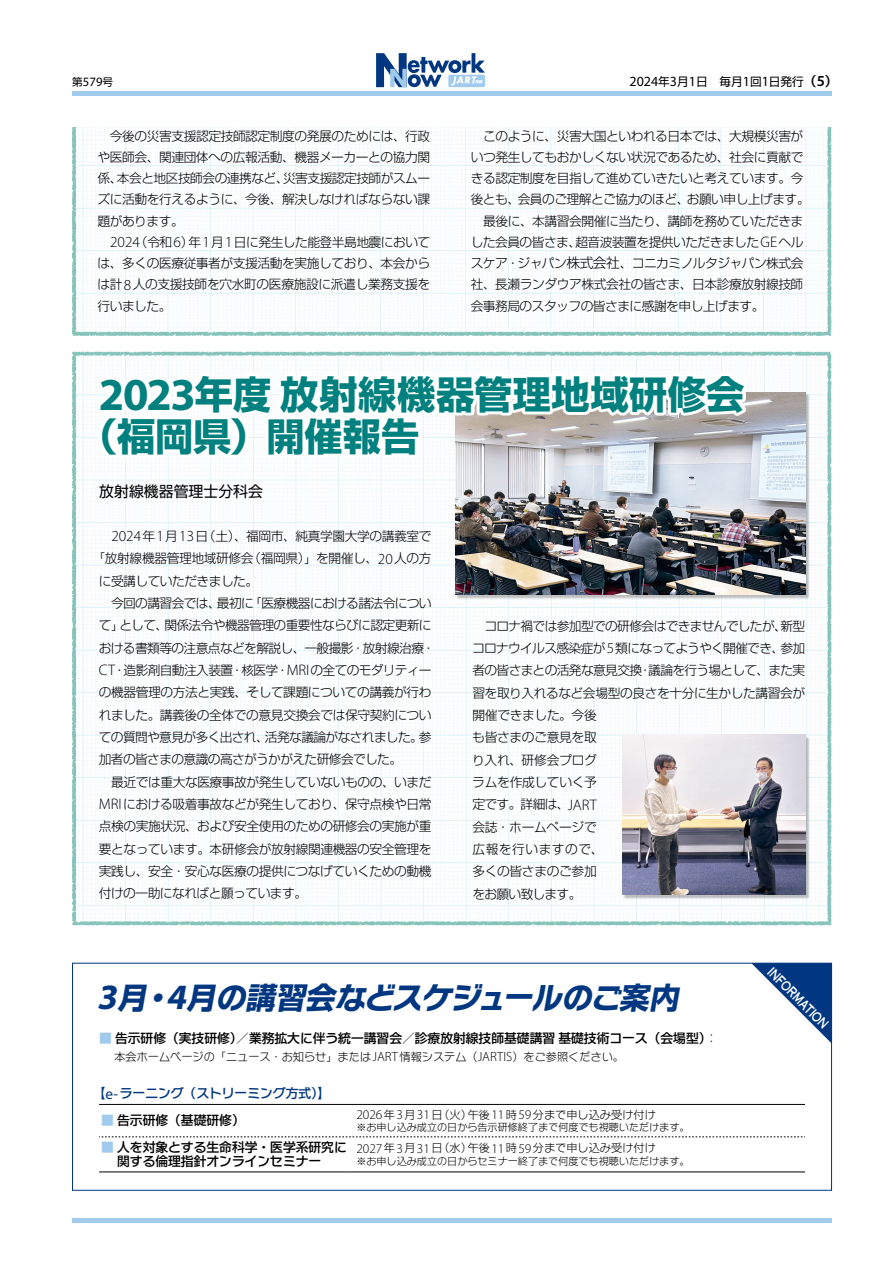
<style>
.page{position:relative;width:893px;height:1263px;background:#fff}
.page>*{position:absolute;margin:0;border:0;box-sizing:border-box;transform-origin:0 0}
.t1{font:700 38.25px/42.5px "Shin Go Pr 6 N";letter-spacing:.01em;color:#00807e}
.t2{font:italic 700 29.7px "Typelabo N Std";color:#003780}
.t3{font:15.9px "Copperplate Thirty One AB";color:#fff;scale:.7 1}
.t4{font:14.85px "Shin Go Pr 6 N";color:#000}
.t5{font:300 12.75px/21.3px "Shin Go Pr 6 N";letter-spacing:-.035em;color:#000;text-align:justify}
.t6{font:500 12.75px "Shin Go Pr 6 N";color:#000}
.t7{font:500 12.75px "Typelabo N Std";color:#003780}
.t8{font:500 12.75px "Typelabo N Std";color:#000}
.t9{font:12.75px "Myriad Pro";color:#000}
.t10{font:11.7px "Shin Go Pr 6 N";color:#000}
.t11{font:300 11.1px "Shin Go Pr 6 N";color:#000}
.t12{font:300 11.1px "Typelabo N Std";color:#000}
.t13{font:300 10.05px "Shin Go Pr 6 N";color:#000}
.t14{font:300 10.05px "Typelabo N Std";color:#000}
.s1{font-family:"Shin Go Pr 6 N";font-size:10.65px}
.s2{font-family:"Myriad Pro";font-size:14.1px}
.s3{font-family:"Shin Go Pr 6 N De";font-weight:700;font-size:12.75px}
.s4{font-family:"Myriad Pro";font-weight:600;font-size:15.3px}
.s5{font-family:"Myriad Pro";font-size:15.3px}
.s6{font-size:13.8px}
.s7{font-family:"Myriad Pro";font-size:45.9px}
.s8{font-family:"Hira Kaku Std N W2";font-weight:400}
.s9{font-family:"Myriad Pro";font-size:35.7px}
.s10{font-family:"Shin Go Pr 6 N"}
.s11{font-weight:800;font-size:25.5px}
.s12{color:#a1cbed}
.s13{font-family:"Typelabo N Std"}
.s14{font-weight:300}
.s15{font-family:"Myriad Pro";font-size:13.35px}
.s16{font-family:"Myriad Pro";font-weight:400;font-size:15.3px}
</style>
<div class="page">
<hr style="left:72px;top:1218px;width:759px;height:4px;background:#a1cbed">
<div style="left:72px;top:91px;width:759px;height:5px;background:#a1cbed"></div>
<svg style="left:376px;top:53px;width:109px;height:34px"></svg>
<img style="left:72px;top:128px;width:760px;height:208px">
<img style="left:72px;top:351px;width:760px;height:575px">
<div style="left:457px;top:393px;width:353px;height:206px;background:#000;opacity:.25"></div>
<img style="left:456px;top:392px;width:349px;height:203px">
<svg style="left:91px;top:351px;width:673px;height:113px"></svg>
<div style="left:623px;top:736px;width:187px;height:163px;background:#000;opacity:.25"></div>
<img style="left:622px;top:735px;width:183px;height:160px">
<svg style="left:751px;top:963px;width:81px;height:81px"></svg>
<hr style="left:99px;top:1104px;width:251px;height:1px;background:#000">
<hr style="left:350px;top:1104px;width:455px;height:1px;background:#000">
<svg style="left:99px;top:1136px;width:706px;height:1px"></svg>
<hr style="left:99px;top:1172px;width:251px;height:1px;background:#000">
<hr style="left:350px;top:1172px;width:455px;height:1px;background:#000">
<p class="t9" style="left:72px;top:74px;width:42px"><span class="s1">第</span>579<span class="s1">号</span></p>
<p class="t10" style="left:629px;top:72px;width:210px"><span class="s2">2024</span>年<span class="s2">3</span>月<span class="s2">1</span>日　毎月<span class="s2">1</span>回<span class="s2">1</span>日発行<span class="s3">（</span><span class="s4">5</span><span class="s3">）</span></p>
<p class="t5" style="left:98px;top:124px;width:334px">　今後の災害支援認定技師認定制度の発展のためには、行政や医師会、関連団体への広報活動、機器メーカーとの協力関係、本会と地区技師会の連携など、災害支援認定技師がスムーズに活動を行えるように、今後、解決しなければならない課題があります。</p>
<p class="t5" style="left:98px;top:230px;width:334px;text-indent:12px"><span class="s5">2024</span>（令和<span class="s5">6</span>）年<span class="s5">1</span>月<span class="s5">1</span>日に発生した能登半島地震においては、多くの医療従事者が支援活動を実施しており、本会からは計<span class="s5">8</span>人の支援技師を穴水町の医療施設に派遣し業務支援を行いました。</p>
<p class="t5" style="left:471px;top:124px;width:341px;text-align:left">　このように、災害大国といわれる日本では、大規模災害がいつ発生してもおかしくない状況であるため、社会に貢献できる認定制度を目指して進めていきたいと考えています。今後とも、会員のご理解とご協力のほど、お願い申し上げます。　最後に、本講習会開催に当たり、講師を務めていただきました会員の皆さま、超音波装置を提供いただきました<span class="s5">GE</span>ヘルスケア・ジャパン<span class="s6">株式会社</span>、コニカミノルタジャパン株式会社、長瀬ランダウア株式会社の皆さま、日本診療放射線技師会事務局のスタッフの皆さまに感謝を申し上げます。</p>
<h1 class="t1" style="left:79px;top:372px;width:666px;text-indent:19px"><span class="s7">2023</span>年度放射線機器管理地域研修会（福岡県）開催報告</h1>
<p class="t4" style="left:99px;top:479px;width:165px">放射線機器管理士分科会</p>
<p class="t5" style="left:111px;top:524px;width:322px"><span class="s5">2024</span>年<span class="s5">1</span>月<span class="s5">13</span>日（土）、福岡市、純真学園大学の講義室で</p>
<p class="t5" style="left:92px;top:547px;width:341px"><span class="s8">「</span>放射線機器管理地域研修会（福岡県）<span class="s8">」</span>を開催し、<span class="s5">20</span>人の方</p>
<p class="t5" style="left:99px;top:569px;width:161px">に受講していただきました。</p>
<p class="t5" style="left:99px;top:591px;width:334px">　今回の講習会では、最初に<span class="s8">「</span>医療機器における諸法令につい</p>
<p class="t5" style="left:99px;top:614px;width:334px">て<span class="s8">」</span>として、関係法令や機器管理の重要性ならびに認定更新に</p>
<p class="t5" style="left:99px;top:636px;width:338px">おける書類等の注意点などを解説し、一般撮影・放射線治療・</p>
<p class="t5" style="left:99px;top:658px;width:334px"><span class="s5">CT</span>・造影剤自動注入装置・核医学・<span class="s5">MRI</span>の全てのモダリティー</p>
<p class="t5" style="left:99px;top:681px;width:334px">の機器管理の方法と実践、そして課題についての講義が行わ</p>
<p class="t5" style="left:99px;top:703px;width:334px">れました。講義後の全体での意見交換会では保守契約につい</p>
<p class="t5" style="left:99px;top:725px;width:334px">ての質問や意見が多く出され、活発な議論がなされました。参</p>
<p class="t5" style="left:99px;top:748px;width:305px">加者の皆さまの意識の高さがうかがえた研修会でした。</p>
<p class="t5" style="left:99px;top:770px;width:334px">　最近では重大な医療事故が発生していないものの、いまだ</p>
<p class="t5" style="left:99px;top:792px;width:334px"><span class="s5">MRI</span>における吸着事故などが発生しており、保守点検や日常</p>
<p class="t5" style="left:99px;top:815px;width:334px">点検の実施状況、および安全使用のための研修会の実施が重</p>
<p class="t5" style="left:99px;top:837px;width:334px">要となっています。本研修会が放射線関連機器の安全管理を</p>
<p class="t5" style="left:99px;top:859px;width:334px">実践し、安全・安心な医療の提供につなげていくための動機</p>
<p class="t5" style="left:99px;top:882px;width:210px">付けの一助になればと願っています。</p>
<p class="t5" style="left:472px;top:614px;width:335px;line-height:22.4px;text-align:left">　コロナ禍では参加型での研修会はできませんでしたが、新型コロナウイルス感染症が<span class="s5">5</span>類になってようやく開催でき、参加者の皆さまとの活発な意見交換・議論を行う場として、また実習を取り入れるなど会場型の良さを十分に生かした講習会が開催できました。今後<br>も皆さまのご意見を取<br>り入れ、研修会プログ<br>ラムを作成していく予<br>定です。詳細は、<span class="s5">JART<br></span>会誌・ホームページで<br>広報を行いますので、<br>多くの皆さまのご参加<br>をお願い致します。</p>
<h2 class="t2" style="left:97px;top:975px;width:591px"><span class="s9">3</span><span class="s10">月・</span><span class="s9">4</span><span class="s10">月</span>の<span class="s10">講習会</span>などスケジ<span class="s11">ュ</span>ールのご<span class="s10">案内</span></h2>
<p class="t6" style="left:99px;top:1028px;width:620px"><span class="s12">■</span> 告示研修（実技研修）／業務拡大<span class="s13">に</span>伴<span class="s13">う</span>統一講習会／診療放射線技師基礎講習基礎技術<span class="s13">コース</span>（会場型）<span class="s14">：</span></p>
<p class="t12" style="left:114px;top:1048px;width:511px"><span class="s10">本会</span>ホームページの<span class="s8">「</span>ニュース<span class="s10">・</span>お<span class="s10">知</span>らせ<span class="s8">」</span>または<span class="s15">JART</span><span class="s10">情報</span>システム<span class="s10">（</span><span class="s15">JARTIS</span><span class="s10">）</span>をご<span class="s10">参照</span>ください<span class="s10">。</span></p>
<p class="t7" style="left:93px;top:1084px;width:239px"><span class="s10">【</span><span class="s16">e-</span>ラーニング<span class="s10">（</span>ストリーミング<span class="s10">方式）】</span></p>
<p class="t6" style="left:101px;top:1110px;width:145px"><span class="s12">■</span> 告示研修（基礎研修）</p>
<p class="t11" style="left:356px;top:1105px;width:301px"><span class="s15">2026</span>年<span class="s15">3</span>月<span class="s15">31</span>日（火）午後<span class="s15">11</span>時<span class="s15">59</span>分<span class="s13">まで</span>申<span class="s13">し</span>込<span class="s13">み</span>受<span class="s13">け</span>付<span class="s13">け</span></p>
<p class="t13" style="left:356px;top:1119px;width:335px">※<span class="s13">お</span>申<span class="s13">し</span>込<span class="s13">み</span>成立<span class="s13">の</span>日<span class="s13">から</span>告示研修終了<span class="s13">まで</span>何度<span class="s13">でも</span>視聴<span class="s13">いただけます</span>。</p>
<p class="t6" style="left:101px;top:1137px;width:247px"><span class="s12">■</span> 人<span class="s13">を</span>対象<span class="s13">とする</span>生命科学・医学系研究<span class="s13">に</span></p>
<p class="t8" style="left:117px;top:1151px;width:206px"><span class="s10">関</span>する<span class="s10">倫理指針</span>オンラインセミナー</p>
<p class="t11" style="left:356px;top:1139px;width:301px"><span class="s15">2027</span>年<span class="s15">3</span>月<span class="s15">31</span>日（水）午後<span class="s15">11</span>時<span class="s15">59</span>分<span class="s13">まで</span>申<span class="s13">し</span>込<span class="s13">み</span>受<span class="s13">け</span>付<span class="s13">け</span></p>
<p class="t14" style="left:356px;top:1154px;width:335px"><span class="s10">※</span>お<span class="s10">申</span>し<span class="s10">込</span>み<span class="s10">成立</span>の<span class="s10">日</span>からセミナー<span class="s10">終了</span>まで<span class="s10">何度</span>でも<span class="s10">視聴</span>いただけます<span class="s10">。</span></p>
<p class="t3" style="left:777px;top:962px;width:116px;rotate:45deg">information</p>
</div>
